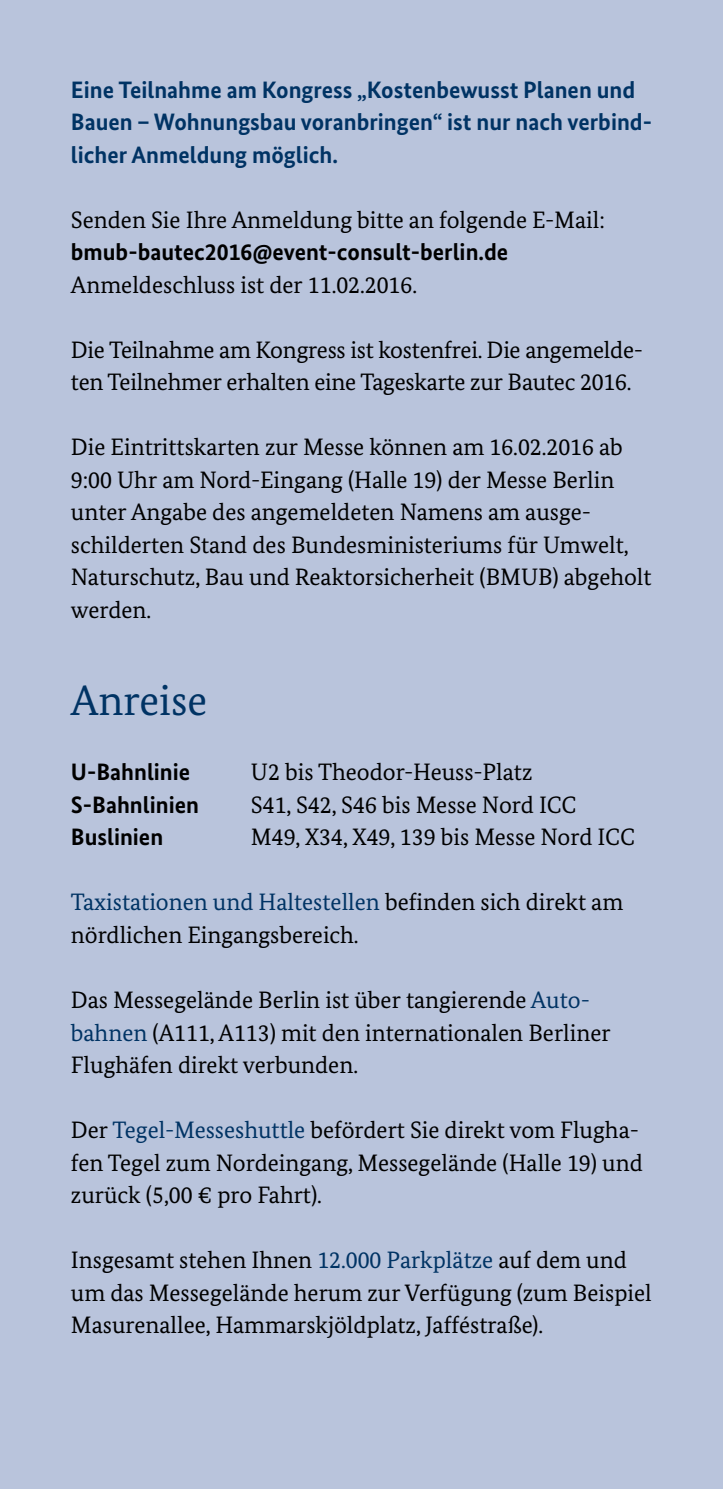
<style>
.page{position:relative;width:723px;height:1489px;background:#fff}
.page>*{position:absolute;margin:0;border:0;box-sizing:border-box;transform-origin:0 0}
.t1{font:42.5px "Bundes Serif";color:#003364}
.t2{font:23.75px/32.5px "Bundes Serif";color:#000}
.t3{font:700 23.75px/32.5px "Bundes Sans";color:#003364}
.t4{font:700 23.75px "Bundes Sans";color:#000}
.s1{color:#003364}
</style>
<div class="page">
<div style="left:0;top:0;width:723px;height:1488px;background:#b9c4dc"></div>
<p class="t3" style="left:71px;top:73px;width:583px">Eine Teilnahme am Kongress „Kostenbewusst Planen und<br>Bauen – Wohnungsbau voranbringen“ ist nur nach verbind&shy;licher Anmeldung möglich.</p>
<p class="t2" style="left:71px;top:203px;width:536px">Senden Sie Ihre Anmeldung bitte an folgende E-Mail:</p>
<p class="t4" style="left:71px;top:237px;width:439px">bmub-bautec2016@event-consult-berlin.de</p>
<p class="t2" style="left:71px;top:268px;width:348px">Anmeldeschluss ist der 11.02.2016.</p>
<p class="t2" style="left:71px;top:333px;width:574px">Die Teilnahme am Kongress ist kostenfrei. Die angemelde&shy;ten Teilnehmer erhalten eine Tageskarte zur Bautec 2016.</p>
<p class="t2" style="left:71px;top:430px;width:582px">Die Eintrittskarten zur Messe können am 16.02.2016 ab 9:00 Uhr am Nord-Eingang (Halle 19) der Messe Berlin unter Angabe des angemeldeten Namens am ausge&shy;schilderten Stand des Bundesministeriums für Umwelt, Naturschutz, Bau und Reaktorsicherheit (BMUB) abgeholt werden.</p>
<h1 class="t1" style="left:71px;top:674px;width:138px">Anreise</h1>
<p class="t4" style="left:71px;top:757px;width:121px">U-Bahnlinie</p>
<p class="t2" style="left:251px;top:755px;width:283px">U2 bis Theodor-Heuss-Platz</p>
<p class="t4" style="left:71px;top:790px;width:130px">S-Bahnlinien</p>
<p class="t2" style="left:251px;top:788px;width:327px">S41, S42, S46 bis Messe Nord ICC</p>
<p class="t4" style="left:71px;top:822px;width:94px">Buslinien</p>
<p class="t2" style="left:251px;top:820px;width:386px">M49, X34, X49, 139 bis Messe Nord ICC</p>
<p class="t2" style="left:71px;top:885px;width:554px"><span class="s1">Taxistationen und Haltestellen</span> befinden sich direkt am nördlichen Eingangsbereich.</p>
<p class="t2" style="left:71px;top:983px;width:541px">Das Messegelände Berlin ist über tangierende <span class="s1">Auto&shy;bahnen</span> (A111, A113) mit den internationalen Berliner<br>Flughäfen direkt verbunden.</p>
<p class="t2" style="left:71px;top:1113px;width:573px">Der <span class="s1">Tegel-Messeshuttle</span> befördert Sie direkt vom Flugha&shy;fen Tegel zum Nordeingang, Messegelände (Halle 19) und zurück (5,00 € pro Fahrt).</p>
<p class="t2" style="left:71px;top:1243px;width:582px">Insgesamt stehen Ihnen <span class="s1">12.000 Parkplätze</span> auf dem und um das Messegelände herum zur Verfügung (zum Beispiel<br>Masurenallee, Hammarskjöldplatz, Jafféstraße).</p>
</div>
